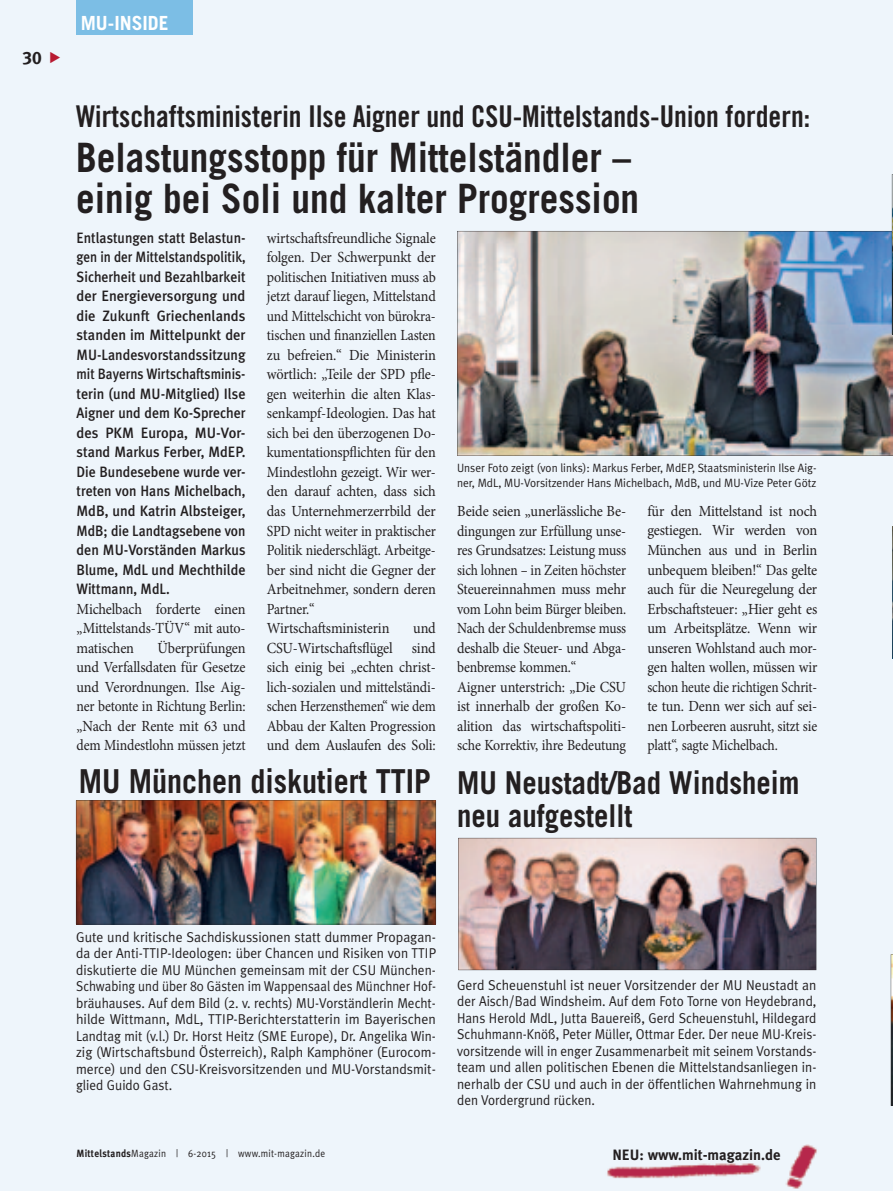
<style>
.page{position:relative;width:893px;height:1191px;background:#eef5fb}
.page>*{position:absolute;margin:0;border:0;box-sizing:border-box;transform-origin:0 0}
.t1{font:700 40.5px/40.5px "Trade Gothic";color:#231f20;scale:.92 1}
.t2{font:700 33px "Trade Gothic";color:#231f20;scale:.91 1}
.t3{font:700 31.5px/33px "Trade Gothic";color:#231f20;scale:.91 1}
.t4{font:30px "Trade Gothic Bold Cond Twenty";color:#231f20;scale:.96 1}
.t5{font:700 19.5px "Trade Gothic";color:#fff}
.t6{font:18px "Meta Plus Bold Caps";color:#231f20}
.t7{font:15.45px/19.5px "Minion Pro";letter-spacing:-.01em;color:#231f20;text-align:justify;scale:.93 1}
.t8{font:500 15px/19.5px "Meta Plus";color:#231f20;text-align:justify;scale:.92 1}
.t9{font:700 15px "Meta Plus";color:#231f20}
.t10{font:14.25px/16.5px "Meta Plus Normal";color:#231f20;text-align:justify;scale:.96 1}
.t11{font:12px/15px "Meta Plus Normal";color:#231f20;scale:.95 1}
.t12{font:10.5px "Meta Plus Normal";letter-spacing:.025em;color:#231f20;scale:.9 1}
.s1{font-family:"Meta Plus";font-weight:700}
</style>
<div class="page">
<div style="left:77px;top:0;width:116px;height:34px;background:#7cbee5"></div>
<img style="left:607px;top:1144px;width:210px;height:45px">
<img style="left:457px;top:231px;width:436px;height:225px">
<img style="left:76px;top:800px;width:360px;height:124px">
<img style="left:458px;top:838px;width:358px;height:132px">
<svg style="left:892px;top:174px;width:1px;height:160px"></svg>
<svg style="left:892px;top:526px;width:1px;height:132px"></svg>
<svg style="left:891px;top:954px;width:2px;height:152px"></svg>
<p class="t6" style="left:23px;top:48px;width:21px">30</p>
<p class="t5" style="left:81px;top:11px;width:89px">mU-inSiDe</p>
<h3 class="t4" style="left:76px;top:98px;width:766px">Wirtschaftsministerin Ilse Aigner und CSU-Mittelstands-Union fordern:</h3>
<h1 class="t1" style="left:76px;top:137px;width:614px">Belastungsstopp für mittelständler – einig bei Soli und kalter Progression</h1>
<p class="t8" style="left:77px;top:228px;width:185px">Entlastungen statt Belastun&shy;gen in der Mittelstandspolitik, Sicherheit und Bezahlbarkeit der Energieversorgung und die Zukunft Griechenlands standen im Mittelpunkt der MU-Landesvorstandssitzung mit Bayerns Wirtschaftsminis&shy;terin (und MU-Mitglied) Ilse Aigner und dem Ko-Sprecher des PKM Europa, MU-Vor&shy;stand Markus Ferber, MdEP.<br>Die Bundesebene wurde ver&shy;treten von Hans Michelbach, MdB, und Katrin Albsteiger, MdB; die Landtagsebene von den MU-Vorständen Markus Blume, MdL und Mechthilde Wittmann, MdL.</p>
<p class="t7" style="left:77px;top:599px;width:183px">Michelbach forderte einen „Mittelstands-TÜV“ mit auto&shy;matischen</p>
<p class="t7" style="left:77px;top:638px;width:183px;text-indent:81px">Überprüfungen und Verfallsdaten für Gesetze und Verordnungen. Ilse Aig&shy;ner betonte in Richtung Berlin: „Nach der Rente mit 63 und dem Mindestlohn müssen jetzt</p>
<p class="t7" style="left:267px;top:228px;width:183px;text-align:left">wirtschaftsfreundliche Signale folgen. Der Schwerpunkt der politischen Initiativen muss ab jetzt darauf liegen, Mittelstand und Mittelschicht von bürokra&shy;tischen und finanziellen Lasten zu befreien.“ Die Ministerin wörtlich: „Teile der SPD pfle&shy;gen weiterhin die alten Klas&shy;senkampf-Ideologien. Das hat sich bei den überzogenen Do&shy;kumentationspflichten für den<br>Mindestlohn gezeigt. Wir wer&shy;den darauf achten, dass sich das Unternehmerzerrbild der<br>SPD nicht weiter in praktischer<br>Politik niederschlägt. Arbeitge&shy;ber sind nicht die Gegner der<br>Arbeitnehmer, sondern deren<br>Partner.“<br>Wirtschaftsministerin</p>
<p class="t7" style="left:267px;top:618px;width:183px;text-indent:146px">und CSU-Wirtschaftsflügel sind sich einig bei „echten christ&shy;lich-sozialen und mittelständi&shy;schen Herzensthemen“ wie dem Abbau der Kalten Progression und dem Auslaufen des Soli:</p>
<h2 class="t2" style="left:79px;top:761px;width:388px">mU münchen diskutiert ttiP</h2>
<p class="t11" style="left:457px;top:460px;width:380px">Unser Foto zeigt (von links): Markus Ferber, MdEP, Staatsministerin Ilse Aig&shy;ner, MdL, MU-Vorsitzender Hans Michelbach, MdB, und MU-Vize Peter Götz</p>
<p class="t7" style="left:457px;top:501px;width:183px;text-align:left">Beide seien „unerlässliche Be&shy;dingungen zur Erfüllung unse&shy;res Grundsatzes: Leistung muss sich lohnen – in Zeiten höchster<br>Steuereinnahmen muss mehr vom Lohn beim Bürger bleiben.<br>Nach der Schuldenbremse muss deshalb die Steuer- und Abga&shy;benbremse kommen.“<br>Aigner unterstrich: „Die CSU ist innerhalb der großen Ko&shy;alition das wirtschaftspoliti&shy;sche Korrektiv, ihre Bedeutung</p>
<p class="t7" style="left:647px;top:501px;width:184px">für den Mittelstand ist noch gestiegen. Wir werden von München aus und in Berlin unbequem bleiben!“ Das gelte auch für die Neuregelung der Erbschaftsteuer: „Hier geht es um Arbeitsplätze. Wenn wir unseren Wohlstand auch mor&shy;gen halten wollen, müssen wir schon heute die richtigen Schrit&shy;te tun. Denn wer sich auf sei&shy;nen Lorbeeren ausruht, sitzt sie platt“, sagte Michelbach.</p>
<h3 class="t3" style="left:457px;top:766px;width:378px">mU neustadt/Bad Windsheim neu aufgestellt</h3>
<p class="t10" style="left:76px;top:928px;width:377px">Gute und kritische Sachdiskussionen statt dummer Propagan&shy;da der Anti-TTIP-Ideologen: über Chancen und Risiken von TTIP diskutierte die MU München gemeinsam mit der CSU München-Schwabing und über 80 Gästen im Wappensaal des Münchner Hof&shy;bräuhauses. Auf dem Bild (2. v. rechts) MU-Vorständlerin Mecht&shy;hilde Wittmann, MdL, TTIP-Berichterstatterin im Bayerischen Landtag mit (v.l.) Dr. Horst Heitz (SME Europe), Dr. Angelika Win&shy;zig (Wirtschaftsbund Österreich), Ralph Kamphöner (Eurocom&shy;merce) und den CSU-Kreisvorsitzenden und MU-Vorstandsmit&shy;glied Guido Gast.</p>
<p class="t12" style="left:77px;top:1147px;width:278px"><span class="s1">Mittelstands</span>Magazin | 6-2015 | www.mit-magazin.de</p>
<p class="t10" style="left:457px;top:976px;width:376px">Gerd Scheuenstuhl ist neuer Vorsitzender der MU Neustadt an der Aisch/Bad Windsheim. Auf dem Foto Torne von Heydebrand, Hans Herold MdL, Jutta Bauereiß, Gerd Scheuenstuhl, Hildegard Schuhmann-Knöß, Peter Müller, Ottmar Eder. Der neue MU-Kreis&shy;vorsitzende will in enger Zusammenarbeit mit seinem Vorstands&shy;team und allen politischen Ebenen die Mittelstandsanliegen in&shy;nerhalb der CSU und auch in der öffentlichen Wahrnehmung in den Vordergrund rücken.</p>
<p class="t9" style="left:612px;top:1146px;width:170px">NEU: www.mit-magazin.de</p>
</div>
